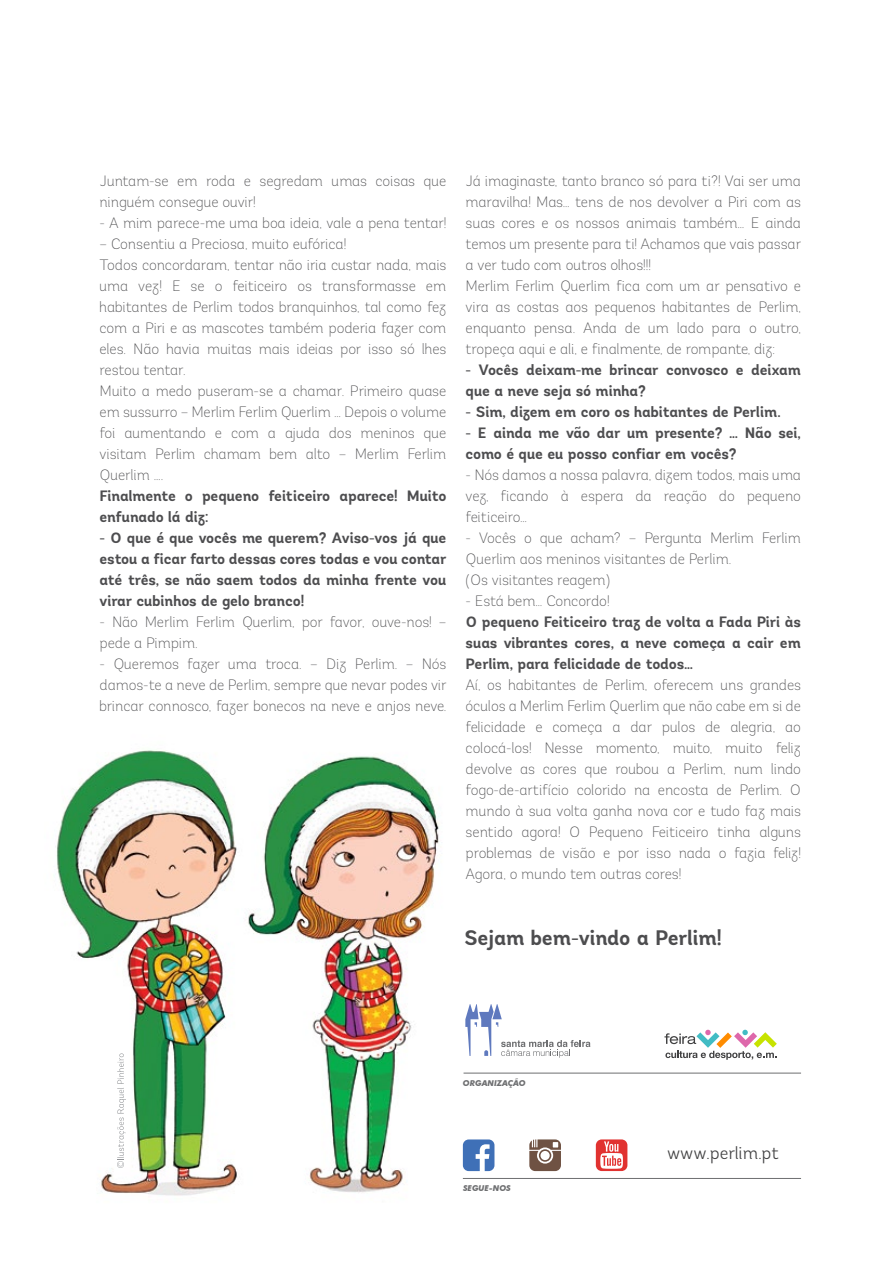
<style>
.page{position:relative;width:893px;height:1263px;background:#fff}
.page>*{position:absolute;margin:0;border:0;box-sizing:border-box;transform-origin:0 0}
.t1{font:700 21px "Andes";letter-spacing:-.01em;color:#4d4d4f}
.t2{font:300 17.7px "Andes";color:#414142}
.t3{font:200 15px/21px "Andes";letter-spacing:-.005em;color:#4d4d4f}
.t4{font:700 15px/21px "Andes";letter-spacing:-.015em;color:#4d4d4f}
.t5{font:italic 700 8.1px "Futura BT";color:#6e6f71}
</style>
<div class="page">
<img style="left:55px;top:750px;width:408px;height:446px">
<svg style="left:465px;top:1004px;width:125px;height:54px"></svg>
<svg style="left:664px;top:1030px;width:113px;height:30px"></svg>
<svg style="left:596px;top:1139px;width:31px;height:32px"></svg>
<svg style="left:463px;top:1139px;width:31px;height:32px"></svg>
<svg style="left:529px;top:1139px;width:32px;height:32px"></svg>
<hr style="left:464px;top:1073px;width:337px;height:1px;background:#6e6f71">
<hr style="left:463px;top:1178px;width:338px;height:1px;background:#6e6f71">
<svg style="left:117px;top:1053px;width:9px;height:115px"></svg>
<p class="t3" style="left:100px;top:170px;width:348px">Juntam-se em roda e segredam umas coisas que ninguém consegue ouvir!</p>
<p class="t3" style="left:100px;top:212px;width:348px">- A mim parece-me uma boa ideia, vale a pena tentar!</p>
<p class="t3" style="left:100px;top:233px;width:348px">– Consentiu a Preciosa, muito eufórica!<br>Todos concordaram, tentar não iria custar nada, mais uma vez! E se o feiticeiro os transformasse em habitantes de Perlim todos branquinhos, tal como fez com a Piri e as mascotes também poderia fazer com eles. Não havia muitas mais ideias por isso só lhes restou tentar.<br>Muito a medo puseram-se a chamar. Primeiro quase em sussurro – Merlim Ferlim Querlim … Depois o volume foi aumentando e com a ajuda dos meninos que visitam Perlim chamam bem alto – Merlim Ferlim Querlim ….</p>
<p class="t4" style="left:100px;top:485px;width:348px">Finalmente o pequeno feiticeiro aparece! Muito enfunado lá diz:</p>
<p class="t4" style="left:100px;top:527px;width:348px;text-align:justify">- O que é que vocês me querem? Aviso-vos já que estou a ficar farto dessas cores todas e vou contar até três, se não saem todos da minha frente vou virar cubinhos de gelo branco!</p>
<p class="t3" style="left:100px;top:611px;width:348px">- Não Merlim Ferlim Querlim, por favor, ouve-nos! – pede a Pimpim.</p>
<p class="t3" style="left:100px;top:653px;width:348px;text-align:justify">- Queremos fazer uma troca. – Diz Perlim. – Nós damos-te a neve de Perlim, sempre que nevar podes vir brincar connosco, fazer bonecos na neve e anjos neve.</p>
<p class="t3" style="left:466px;top:170px;width:337px">Já imaginaste, tanto branco só para ti?! Vai ser uma maravilha! Mas… tens de nos devolver a Piri com as suas cores e os nossos animais também… E ainda temos um presente para ti! Achamos que vais passar a ver tudo com outros olhos!!!<br>Merlim Ferlim Querlim fica com um ar pensativo e vira as costas aos pequenos habitantes de Perlim, enquanto pensa. Anda de um lado para o outro, tropeça aqui e ali, e finalmente, de rompante, diz:</p>
<p class="t4" style="left:466px;top:359px;width:337px">- Vocês deixam-me brincar convosco e deixam que a neve seja só minha?</p>
<p class="t4" style="left:466px;top:401px;width:317px">- Sim, dizem em coro os habitantes de Perlim.</p>
<p class="t4" style="left:466px;top:422px;width:337px">- E ainda me vão dar um presente? … Não sei, como é que eu posso confiar em vocês?</p>
<p class="t3" style="left:466px;top:464px;width:337px;text-align:justify">- Nós damos a nossa palavra, dizem todos, mais uma vez, ficando à espera da reação do pequeno feiticeiro…</p>
<p class="t3" style="left:466px;top:527px;width:337px">- Vocês o que acham? – Pergunta Merlim Ferlim<br>Querlim aos meninos visitantes de Perlim.<br>(Os visitantes reagem)</p>
<p class="t3" style="left:466px;top:590px;width:145px">- Está bem… Concordo!</p>
<p class="t4" style="left:466px;top:611px;width:337px;text-align:justify">O pequeno Feiticeiro traz de volta a Fada Piri às suas vibrantes cores, a neve começa a cair em Perlim, para felicidade de todos…</p>
<p class="t3" style="left:466px;top:674px;width:337px;text-align:justify">Aí, os habitantes de Perlim, oferecem uns grandes óculos a Merlim Ferlim Querlim que não cabe em si de felicidade e começa a dar pulos de alegria, ao colocá-los! Nesse momento, muito, muito feliz devolve as cores que roubou a Perlim, num lindo fogo-de-artifício colorido na encosta de Perlim. O mundo à sua volta ganha nova cor e tudo faz mais sentido agora! O Pequeno Feiticeiro tinha alguns problemas de visão e por isso nada o fazia feliz!<br>Agora, o mundo tem outras cores!</p>
<h1 class="t1" style="left:464px;top:924px;width:259px">Sejam bem-vindo a Perlim!</h1>
<p class="t5" style="left:463px;top:1078px;width:64px">ORGANIZAÇÃO</p>
<p class="t5" style="left:463px;top:1183px;width:49px">SEGUE-NOS</p>
<p class="t2" style="left:667px;top:1142px;width:114px">www.perlim.pt</p>
</div>
